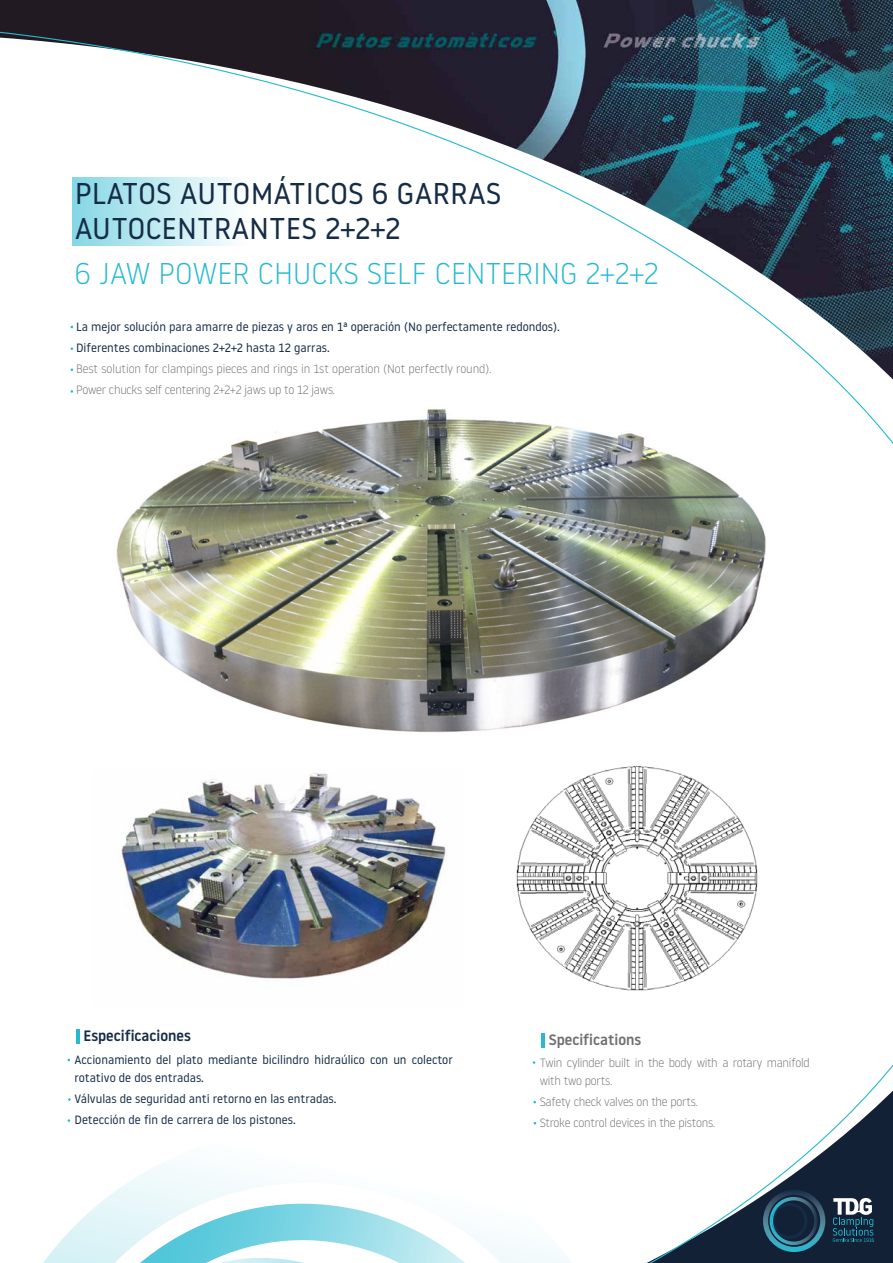
<style>
.page{position:relative;width:893px;height:1263px;background:#fff}
.page>*{position:absolute;margin:0;border:0;box-sizing:border-box;transform-origin:0 0}
.t1{font:30px/34.5px "Noway";color:#152c46}
.t2{font:300 30px "Noway";color:#26b9d1}
.t3{font:500 15px "Noway";color:#152c46}
.t4{font:500 15px "Noway";color:#706f6f}
.t5{font:12px/21px "Noway";color:#152c46}
.t6{font:300 12px/18px "Noway";letter-spacing:-.02em;color:#706f6f}
.t7{font:300 12px/21px "Noway";color:#706f6f}
</style>
<div class="page">
<img style="left:0;top:4px;width:893px;height:1259px">
<h1 class="t1" style="left:75px;top:175px;width:429px">PLATOS AUTOMÁTICOS 6 GARRAS<br>AUTOCENTRANTES 2+2+2</h1>
<h1 class="t2" style="left:75px;top:253px;width:586px">6 JAW POWER CHUCKS SELF CENTERING 2+2+2</h1>
<p class="t5" style="left:76px;top:316px;width:485px">La mejor solución para amarre de piezas y aros en 1ª operación (No perfectamente redondos).<br>Diferentes combinaciones 2+2+2 hasta 12 garras.</p>
<p class="t7" style="left:76px;top:358px;width:417px">Best solution for clampings pieces and rings in 1st operation (Not perfectly round).<br>Power chucks self centering 2+2+2 jaws up to 12 jaws.</p>
<p class="t3" style="left:83px;top:1025px;width:109px">Especificaciones</p>
<p class="t5" style="left:74px;top:1050px;width:380px;line-height:18px">Accionamiento del plato mediante bicilindro hidraúlico con un colector rotativo de dos entradas.</p>
<p class="t5" style="left:74px;top:1088px;width:264px">Válvulas de seguridad anti retorno en las entradas.<br>Detección de fin de carrera de los pistones.</p>
<p class="t4" style="left:549px;top:1029px;width:94px">Specifications</p>
<p class="t6" style="left:540px;top:1053px;width:271px">Twin cylinder built in the body with a rotary manifold with two ports.</p>
<p class="t6" style="left:540px;top:1090px;width:177px;line-height:21px">Safety check valves on the ports.<br>Stroke control devices in the pistons.</p>
</div>
